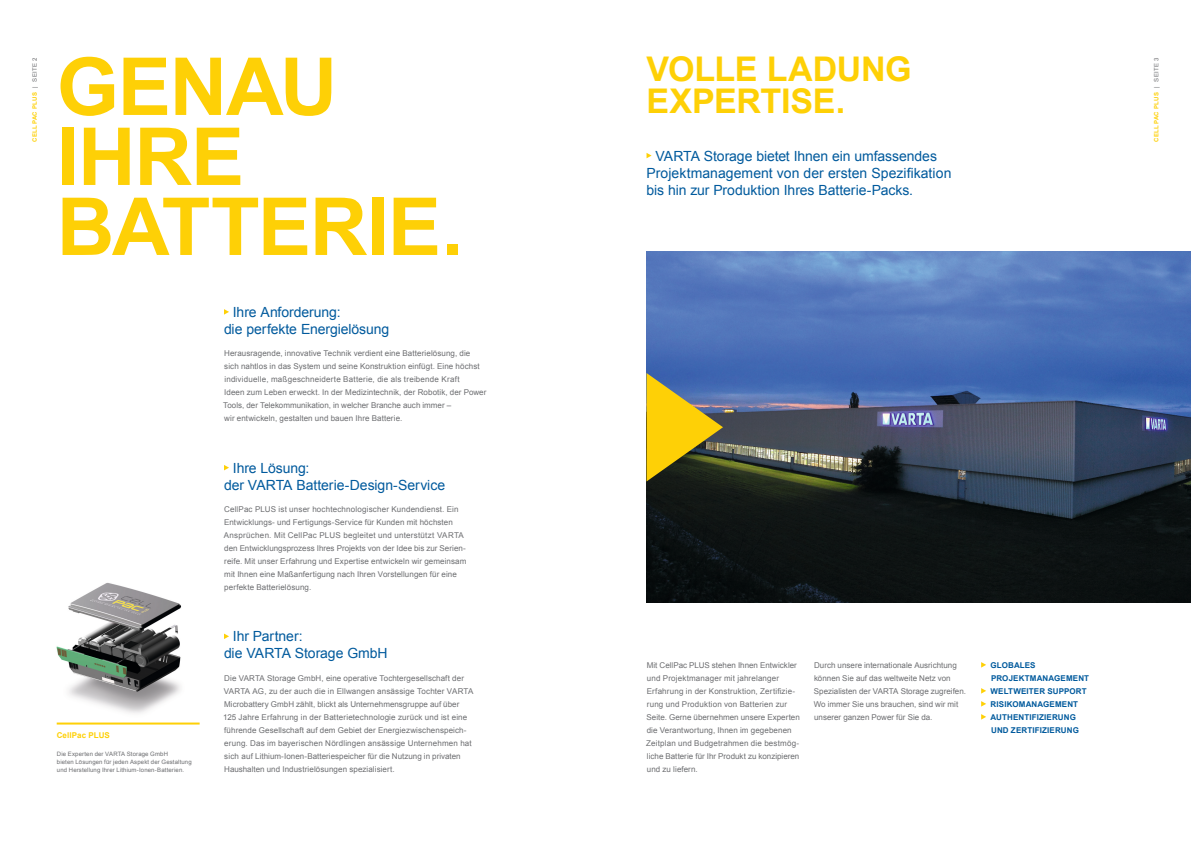
<style>
.page{position:relative;width:1191px;height:842px;background:#fff}
.page>*{position:absolute;margin:0;border:0;box-sizing:border-box;transform-origin:0 0}
.HEAD_80-70_Versal_Bo{font:700 80px/70px "Arial";letter-spacing:-.015em;color:#fed006}
.HEAD_34-32_Versal_Bo{font:700 34px "Arial";letter-spacing:-.01em;color:#fed006}
.SUBHEAD_14-17_Regula{font:14px/17px "Arial";letter-spacing:-.005em;color:#015a9d}
.COPY_8-13_Regular_70{font:8px/13px "Arial";letter-spacing:.01em;color:#6c6d70}
.AUFZÄHLUNG_8-13_Vers{font:700 8px "Arial";letter-spacing:.015em;color:#015a9d}
.BU_8-10_Bold_Gelb{font:700 8px "Arial";letter-spacing:.015em;color:#fed006}
.BU_6-8_Regular_70K{font:6px/8px "Arial";letter-spacing:.02em;color:#6c6d70}
.REGISTER_6-13_Bold_G{font:700 6px "Arial";letter-spacing:.065em;color:#fed006}
.s1{font-weight:400;color:#6c6d70}
</style>
<div class="page">
<img style="left:56px;top:582px;width:144px;height:143px">
<svg style="left:224px;top:309px;width:5px;height:6px"></svg>
<svg style="left:224px;top:465px;width:5px;height:5px"></svg>
<svg style="left:224px;top:633px;width:5px;height:6px"></svg>
<svg style="left:646px;top:153px;width:5px;height:5px"></svg>
<img style="left:646px;top:252px;width:545px;height:351px">
<svg style="left:646px;top:373px;width:77px;height:108px;background:#9d8f37"></svg>
<svg style="left:981px;top:662px;width:5px;height:6px"></svg>
<svg style="left:981px;top:688px;width:5px;height:6px"></svg>
<svg style="left:981px;top:701px;width:5px;height:6px"></svg>
<svg style="left:981px;top:714px;width:5px;height:6px"></svg>
<hr style="left:57px;top:722px;width:143px;height:2px;background:#fed006">
<p class="HEAD_34-32_Versal_Bo" style="left:646px;top:47px;width:267px">VOLLE LADUNG</p>
<p class="HEAD_80-70_Versal_Bo" style="left:57px;top:54px;width:282px">GENAU</p>
<p class="REGISTER_6-13_Bold_G" style="left:31px;top:142px;width:86px;rotate:-90deg">CELLPAC PLUS <span class="s1">| SEITE 2</span></p>
<p class="REGISTER_6-13_Bold_G" style="left:1152px;top:142px;width:86px;rotate:-90deg">CELLPAC PLUS <span class="s1">| SEITE 3</span></p>
<p class="HEAD_34-32_Versal_Bo" style="left:646px;top:79px;width:200px">EXPERTISE.</p>
<p class="HEAD_80-70_Versal_Bo" style="left:57px;top:124px;width:408px">IHRE<br>BATTERIE.</p>
<p class="SUBHEAD_14-17_Regula" style="left:646px;top:147px;width:306px;text-indent:9px">VARTA Storage bietet Ihnen ein umfassendes<br>Projektmanagement von der ersten Spezifikation bis hin zur Produktion Ihres Batterie-Packs.</p>
<p class="SUBHEAD_14-17_Regula" style="left:233px;top:303px;width:109px">Ihre Anforderung:</p>
<p class="SUBHEAD_14-17_Regula" style="left:224px;top:320px;width:167px">die perfekte Energielösung</p>
<p class="COPY_8-13_Regular_70" style="left:223px;top:346px;width:265px">Herausragende, innovative Technik verdient eine Batterielösung, die<br>sich nahtlos in das System und seine Konstruktion einfügt. Eine höchst individuelle, maßgeschneiderte Batterie, die als treibende Kraft<br>Ideen zum Leben erweckt. In der Medizintechnik, der Robotik, der Power Tools, der Telekommunikation, in welcher Branche auch immer –<br>wir entwickeln, gestalten und bauen Ihre Batterie.</p>
<p class="SUBHEAD_14-17_Regula" style="left:224px;top:459px;width:223px;text-indent:9px">Ihre Lösung:<br>der VARTA Batterie-Design-Service</p>
<p class="BU_8-10_Bold_Gelb" style="left:57px;top:730px;width:55px">CellPac PLUS</p>
<p class="BU_6-8_Regular_70K" style="left:57px;top:749px;width:136px">Die Experten der VARTA Storage GmbH<br>bieten Lösungen für jeden Aspekt der Gestaltung und Herstellung Ihrer Lithium-Ionen-Batterien.</p>
<p class="COPY_8-13_Regular_70" style="left:224px;top:502px;width:244px">CellPac PLUS ist unser hochtechnologischer Kundendienst. Ein Entwicklungs- und Fertigungs-Service für Kunden mit höchsten Ansprüchen. Mit CellPac PLUS begleitet und unterstützt VARTA den Entwicklungsprozess Ihres Projekts von der Idee bis zur Serien&shy;reife. Mit unser Erfahrung und Expertise entwickeln wir gemeinsam mit Ihnen eine Maßanfertigung nach Ihren Vorstellungen für eine perfekte Batterielösung.</p>
<p class="SUBHEAD_14-17_Regula" style="left:233px;top:628px;width:71px">Ihr Partner:</p>
<p class="SUBHEAD_14-17_Regula" style="left:224px;top:645px;width:165px">die VARTA Storage GmbH</p>
<p class="COPY_8-13_Regular_70" style="left:223px;top:671px;width:252px">Die VARTA Storage GmbH, eine operative Tochtergesellschaft der VARTA AG, zu der auch die in Ellwangen ansässige Tochter VARTA Microbattery GmbH zählt, blickt als Unternehmensgruppe auf über<br>125 Jahre Erfahrung in der Batterietechnologie zurück und ist eine führende Gesellschaft auf dem Gebiet der Energiezwischenspeich&shy;erung. Das im bayerischen Nördlingen ansässige Unternehmen hat sich auf Lithium-Ionen-Batteriespeicher für die Nutzung in privaten Haushalten und Industrielösungen spezialisiert.</p>
<p class="COPY_8-13_Regular_70" style="left:646px;top:658px;width:155px">Mit CellPac PLUS stehen Ihnen Entwickler und Projektmanager mit jahrelanger Erfahrung in der Konstruktion, Zertifizie&shy;rung und Produktion von Batterien zur Seite. Gerne übernehmen unsere Experten die Verantwortung, Ihnen im gegebenen Zeitplan und Budgetrahmen die bestmög&shy;liche Batterie für Ihr Produkt zu konzipieren und zu liefern.</p>
<p class="COPY_8-13_Regular_70" style="left:814px;top:658px;width:154px">Durch unsere internationale Ausrichtung können Sie auf das weltweite Netz von Spezialisten der VARTA Storage zugreifen.<br>Wo immer Sie uns brauchen, sind wir mit unserer ganzen Power für Sie da.</p>
<p class="AUFZÄHLUNG_8-13_Vers" style="left:990px;top:660px;width:47px">GLOBALES</p>
<p class="AUFZÄHLUNG_8-13_Vers" style="left:991px;top:673px;width:99px">PROJEKTMANAGEMENT</p>
<p class="AUFZÄHLUNG_8-13_Vers" style="left:990px;top:686px;width:98px">WELTWEITER SUPPORT</p>
<p class="AUFZÄHLUNG_8-13_Vers" style="left:990px;top:699px;width:89px">RISIKOMANAGEMENT</p>
<p class="AUFZÄHLUNG_8-13_Vers" style="left:990px;top:712px;width:87px">AUTHENTIFIZIERUNG</p>
<p class="AUFZÄHLUNG_8-13_Vers" style="left:991px;top:725px;width:89px">UND ZERTIFIZIERUNG</p>
</div>
